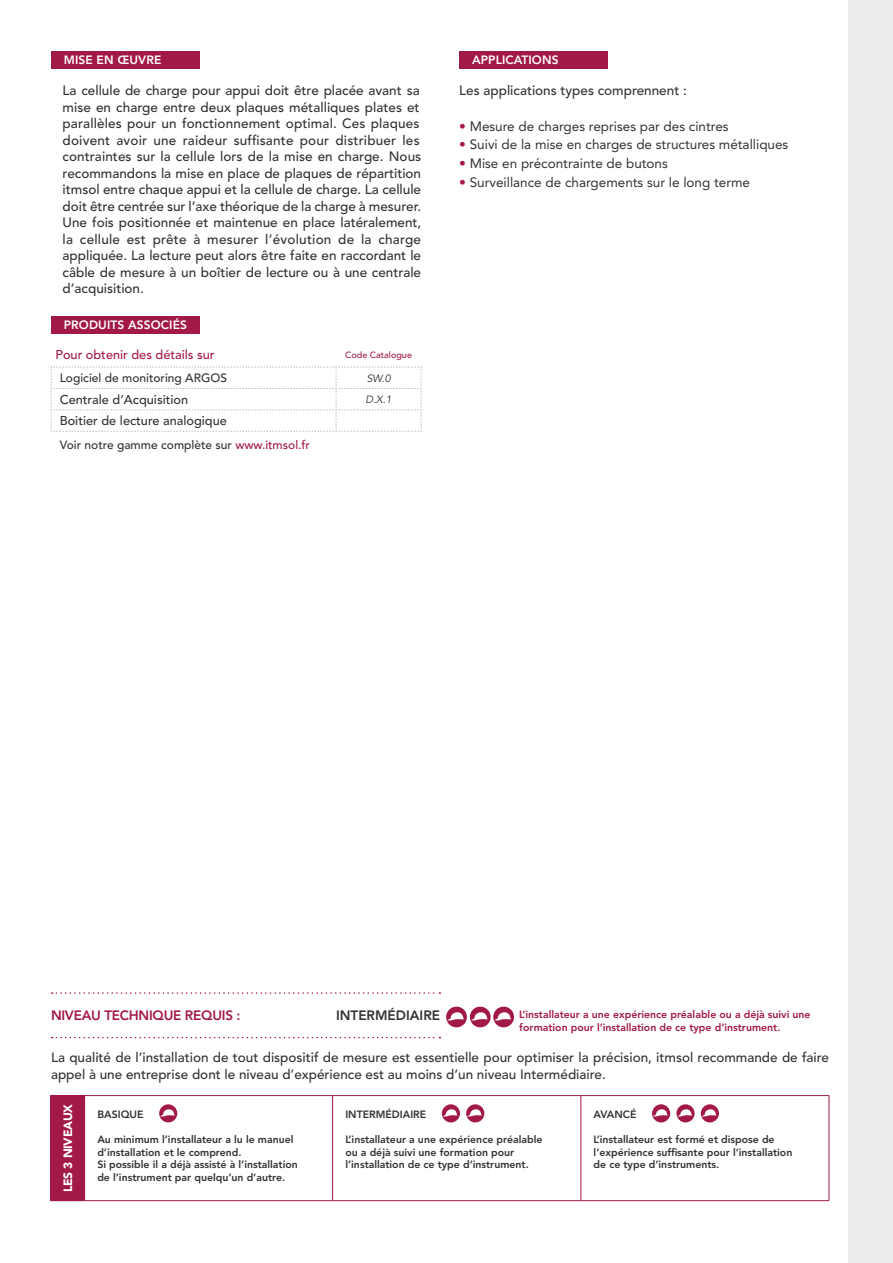
<style>
.page{position:relative;width:893px;height:1263px;background:#fff}
.page>*{position:absolute;margin:0;border:0;box-sizing:border-box;transform-origin:0 0}
.Body_-_9pt{font:500 13.5px/16.5px "Avenir LT Std";color:#333231}
.t1{font:13.5px "Avenir LT Std";color:#333231}
.Niveau_TECH_rouge{font:800 13.5px "Avenir LT Std";letter-spacing:-.02em;color:#a21946}
.Intermédiaire{font:800 13.5px "Avenir LT Std";color:#333231}
.Tableau_-_Titre_gris{font:500 12.75px "Avenir LT Std";color:#333231}
.Tableau_-_Titre_roug{font:500 12.75px "Avenir LT Std";color:#a21946}
.Sous-titre{font:800 12px "Avenir LT Std";letter-spacing:.01em;color:#fff}
.Body_-_8_5pt_-_Left{font:500 12px "Avenir LT Std";color:#333231}
.Tableau_-_Titre_gris-2{font:500 12px "Avenir LT Std";color:#333231}
.Tableau_-_Niveaux{font:900 12px "Avenir LT Std";letter-spacing:-.02em;color:#fff}
.Niveau{font:800 10.5px/12.6px "Avenir LT Std";color:#333231}
.Tableau_-_7pt_rouge{font:800 10.5px "Avenir LT Std";color:#a21946}
.Tableau_-_Code_catal{font:italic 10.5px "Avenir LT Std";color:#333231}
.Tableau_-_Titre_roug-2{font:500 9px "Avenir LT Std";color:#a21946}
.s1{color:#a21946}
</style>
<div class="page">
<div style="left:848px;top:0;width:45px;height:1263px;background:#ececee"></div>
<svg style="left:52px;top:1037px;width:388px;height:1px"></svg>
<svg style="left:52px;top:992px;width:388px;height:2px"></svg>
<div style="left:470px;top:1007px;width:21px;height:20px;background:#a21946;border-radius:50%"></div>
<svg style="left:471px;top:1012px;width:17px;height:9px"></svg>
<div style="left:493px;top:1007px;width:21px;height:20px;background:#a21946;border-radius:50%"></div>
<svg style="left:494px;top:1012px;width:17px;height:9px"></svg>
<div style="left:51px;top:1095px;width:34px;height:106px;background:#a21946"></div>
<hr style="left:581px;top:1096px;width:1px;height:104px;background:#a21946">
<hr style="left:50px;top:1095px;width:35px;height:1px;background:#a21946">
<hr style="left:50px;top:1096px;width:1px;height:104px;background:#a21946">
<hr style="left:85px;top:1095px;width:248px;height:1px;background:#a21946">
<hr style="left:50px;top:1200px;width:35px;height:1px;background:#a21946">
<hr style="left:85px;top:1200px;width:248px;height:1px;background:#a21946">
<hr style="left:333px;top:1095px;width:248px;height:1px;background:#a21946">
<hr style="left:332px;top:1096px;width:1px;height:104px;background:#a21946">
<hr style="left:581px;top:1095px;width:248px;height:1px;background:#a21946">
<hr style="left:829px;top:1096px;width:1px;height:104px;background:#a21946">
<hr style="left:333px;top:1200px;width:248px;height:1px;background:#a21946">
<hr style="left:581px;top:1200px;width:248px;height:1px;background:#a21946">
<div style="left:159px;top:1104px;width:18px;height:18px;background:#a21946;border-radius:50%"></div>
<svg style="left:160px;top:1109px;width:15px;height:7px"></svg>
<div style="left:442px;top:1104px;width:18px;height:18px;background:#a21946;border-radius:50%"></div>
<svg style="left:443px;top:1109px;width:14px;height:7px"></svg>
<div style="left:466px;top:1104px;width:18px;height:18px;background:#a21946;border-radius:50%"></div>
<svg style="left:467px;top:1109px;width:15px;height:7px"></svg>
<div style="left:652px;top:1104px;width:18px;height:18px;background:#a21946;border-radius:50%"></div>
<svg style="left:653px;top:1109px;width:15px;height:7px"></svg>
<svg style="left:676px;top:1104px;width:19px;height:18px"></svg>
<svg style="left:677px;top:1109px;width:15px;height:7px"></svg>
<div style="left:701px;top:1104px;width:18px;height:18px;background:#a21946;border-radius:50%"></div>
<svg style="left:702px;top:1109px;width:14px;height:7px"></svg>
<svg style="left:51px;top:367px;width:371px;height:65px"></svg>
<div style="left:51px;top:316px;width:149px;height:17px;background:#a21946"></div>
<div style="left:446px;top:1007px;width:21px;height:20px;background:#a21946;border-radius:50%"></div>
<svg style="left:447px;top:1012px;width:17px;height:9px"></svg>
<div style="left:51px;top:51px;width:149px;height:17px;background:#a21946"></div>
<div style="left:459px;top:51px;width:149px;height:17px;background:#a21946"></div>
<p class="Sous-titre" style="left:64px;top:53px;width:99px">MISE EN ŒUVRE</p>
<p class="Sous-titre" style="left:472px;top:53px;width:88px">APPLICATIONS</p>
<p class="Body_-_9pt" style="left:63px;top:83px;width:360px">La cellule de charge pour appui doit être placée avant sa mise en charge entre deux plaques métalliques plates et parallèles pour un fonctionnement optimal. Ces plaques doivent avoir une raideur suffisante pour distribuer les contraintes sur la cellule lors de la mise en charge. Nous recommandons la mise en place de plaques de répartition itmsol entre chaque appui et la cellule de charge. La cellule doit être centrée sur l’axe théorique de la charge à mesurer.<br>Une fois positionnée et maintenue en place latéralement, la cellule est prête à mesurer l’évolution de la charge appliquée. La lecture peut alors être faite en raccordant le câble de mesure à un boîtier de lecture ou à une centrale d’acquisition.</p>
<p class="Sous-titre" style="left:64px;top:318px;width:125px">PRODUITS ASSOCIÉS</p>
<p class="Tableau_-_Titre_roug" style="left:55px;top:347px;width:161px">Pour obtenir des détails sur</p>
<p class="Tableau_-_Titre_roug-2" style="left:345px;top:349px;width:68px">Code Catalogue</p>
<p class="Tableau_-_Titre_gris-2" style="left:60px;top:371px;width:169px">Logiciel de monitoring ARGOS</p>
<p class="Tableau_-_Code_catal" style="left:367px;top:372px;width:25px">SW.0</p>
<p class="Tableau_-_Titre_gris" style="left:60px;top:392px;width:130px">Centrale d’Acquisition</p>
<p class="Tableau_-_Code_catal" style="left:366px;top:393px;width:28px">D.X.1</p>
<p class="Tableau_-_Titre_gris" style="left:60px;top:414px;width:169px">Boitier de lecture analogique</p>
<p class="Body_-_8_5pt_-_Left" style="left:60px;top:438px;width:252px">Voir notre gamme complète sur <span class="s1">www.itmsol.fr</span></p>
<p class="Body_-_9pt" style="left:459px;top:83px;width:229px">Les applications types comprennent :</p>
<p class="t1" style="left:459px;top:118px;width:271px"><span class="s1">•</span> Mesure de charges reprises par des cintres</p>
<p class="t1" style="left:459px;top:137px;width:331px"><span class="s1">•</span> Suivi de la mise en charges de structures métalliques</p>
<p class="t1" style="left:459px;top:155px;width:210px"><span class="s1">•</span> Mise en précontrainte de butons</p>
<p class="t1" style="left:459px;top:174px;width:292px"><span class="s1">•</span> Surveillance de chargements sur le long terme</p>
<p class="Niveau_TECH_rouge" style="left:51px;top:1008px;width:191px">NIVEAU TECHNIQUE REQUIS :</p>
<p class="Intermédiaire" style="left:336px;top:1008px;width:106px">INTERMÉDIAIRE</p>
<p class="Tableau_-_7pt_rouge" style="left:519px;top:1008px;width:293px">L’installateur a une expérience préalable ou a déjà suivi une</p>
<p class="Tableau_-_7pt_rouge" style="left:519px;top:1021px;width:263px">formation pour l’installation de ce type d’instrument.</p>
<p class="Body_-_9pt" style="left:51px;top:1049px;width:780px">La qualité de l’installation de tout dispositif de mesure est essentielle pour optimiser la précision, itmsol recommande de faire appel à une entreprise dont le niveau d’expérience est au moins d’un niveau Intermédiaire.</p>
<p class="Tableau_-_Niveaux" style="left:61px;top:1192px;width:90px;rotate:-90deg">LES 3 NIVEAUX</p>
<p class="Niveau" style="left:97px;top:1108px;width:48px">BASIQUE</p>
<p class="Niveau" style="left:97px;top:1133px;width:198px">Au minimum l’installateur a lu le manuel d’installation et le comprend.</p>
<p class="Niveau" style="left:97px;top:1158px;width:202px">Si possible il a déjà assisté à l’installation de l’instrument par quelqu’un d’autre.</p>
<p class="Niveau" style="left:345px;top:1108px;width:82px">INTERMÉDIAIRE</p>
<p class="Niveau" style="left:345px;top:1133px;width:199px">L’installateur a une expérience préalable</p>
<p class="Niveau" style="left:345px;top:1146px;width:185px">ou a déjà suivi une formation pour l’installation de ce type d’instrument.</p>
<p class="Niveau" style="left:594px;top:1108px;width:44px">AVANCÉ</p>
<p class="Niveau" style="left:594px;top:1133px;width:183px">L’installateur est formé et dispose de</p>
<p class="Niveau" style="left:594px;top:1146px;width:200px">l’expérience suffisante pour l’installation</p>
<p class="Niveau" style="left:594px;top:1158px;width:127px">de ce type d’instruments.</p>
</div>
